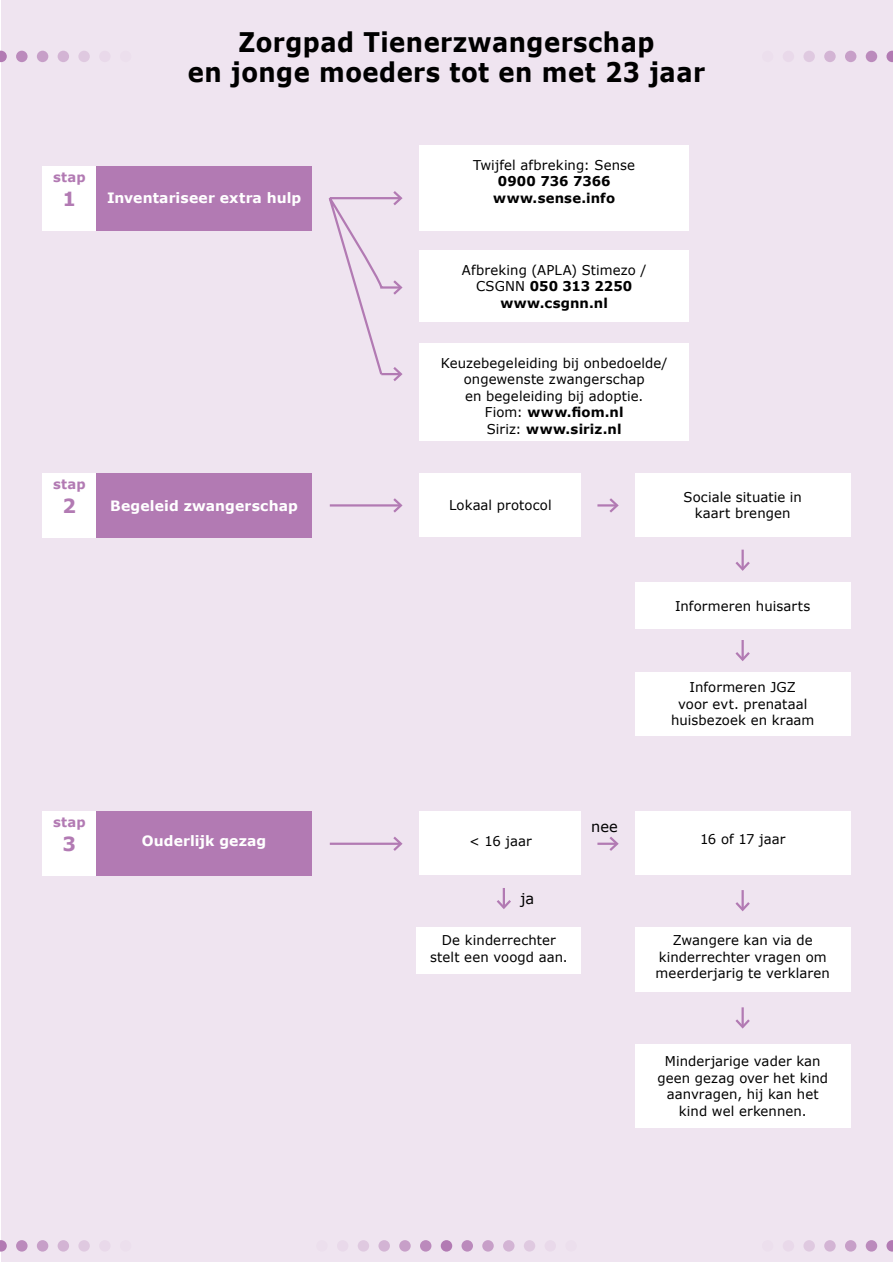
<style>
.page{position:relative;width:893px;height:1263px;background:#fff}
.page>*{position:absolute;margin:0;border:0;box-sizing:border-box;transform-origin:0 0}
.t1{font:700 27px/30px "Verdana";letter-spacing:.02em;color:#000;text-align:center;scale:.9 1}
.t2{font:700 19.5px "Verdana";color:#b27ab3}
.t3{font:14.85px "Verdana";color:#000}
.t4{font:700 14.25px "Verdana";letter-spacing:.005em;color:#fff}
.t5{font:13.5px/16.5px "Verdana";letter-spacing:.005em;color:#000;text-align:center}
.t6{font:700 13.5px/16.5px "Verdana";letter-spacing:.01em;color:#000;text-align:center}
.t7{font:700 13.5px "Verdana";letter-spacing:.02em;color:#b27ab3}
.s1{font-weight:700}
</style>
<div class="page">
<div style="left:1px;top:1px;width:891px;height:1261px;background:#efe4f0"></div>
<div style="left:866px;top:51px;width:11px;height:11px;background:#bb8abc;border-radius:50%"></div>
<div style="left:803px;top:51px;width:12px;height:11px;background:#dfc9e0;border-radius:50%"></div>
<div style="left:762px;top:51px;width:11px;height:11px;background:#ecdfed;border-radius:50%"></div>
<div style="left:845px;top:51px;width:11px;height:11px;background:#c79fc8;border-radius:50%"></div>
<svg style="left:886px;top:51px;width:7px;height:11px"></svg>
<div style="left:824px;top:51px;width:12px;height:11px;background:#d3b4d4;border-radius:50%"></div>
<div style="left:783px;top:51px;width:11px;height:11px;background:#e9d9ea;border-radius:50%"></div>
<div style="left:866px;top:1240px;width:11px;height:11px;background:#bb8abc;border-radius:50%"></div>
<div style="left:803px;top:1240px;width:12px;height:11px;background:#dfc9e0;border-radius:50%"></div>
<div style="left:762px;top:1240px;width:11px;height:11px;background:#ecdfed;border-radius:50%"></div>
<div style="left:845px;top:1240px;width:11px;height:11px;background:#c79fc8;border-radius:50%"></div>
<svg style="left:886px;top:1240px;width:7px;height:11px"></svg>
<div style="left:824px;top:1240px;width:12px;height:11px;background:#d3b4d4;border-radius:50%"></div>
<div style="left:783px;top:1240px;width:11px;height:11px;background:#e9d9ea;border-radius:50%"></div>
<div style="left:58px;top:51px;width:11px;height:11px;background:#d3b4d4;border-radius:50%"></div>
<div style="left:16px;top:51px;width:12px;height:11px;background:#bb8abc;border-radius:50%"></div>
<div style="left:99px;top:51px;width:12px;height:11px;background:#e9d9ea;border-radius:50%"></div>
<svg style="left:0;top:51px;width:7px;height:11px"></svg>
<div style="left:78px;top:51px;width:12px;height:11px;background:#dfc9e0;border-radius:50%"></div>
<div style="left:37px;top:51px;width:11px;height:11px;background:#c79fc8;border-radius:50%"></div>
<div style="left:120px;top:51px;width:11px;height:11px;background:#ecdfed;border-radius:50%"></div>
<div style="left:58px;top:1240px;width:11px;height:11px;background:#d3b4d4;border-radius:50%"></div>
<div style="left:16px;top:1240px;width:12px;height:11px;background:#bb8abc;border-radius:50%"></div>
<div style="left:99px;top:1240px;width:12px;height:11px;background:#e9d9ea;border-radius:50%"></div>
<svg style="left:0;top:1240px;width:7px;height:11px"></svg>
<div style="left:78px;top:1240px;width:12px;height:11px;background:#dfc9e0;border-radius:50%"></div>
<div style="left:37px;top:1240px;width:11px;height:11px;background:#c79fc8;border-radius:50%"></div>
<div style="left:120px;top:1240px;width:11px;height:11px;background:#ecdfed;border-radius:50%"></div>
<div style="left:420px;top:1240px;width:11px;height:11px;background:#bb8abc;border-radius:50%"></div>
<div style="left:358px;top:1240px;width:11px;height:11px;background:#dfc9e0;border-radius:50%"></div>
<div style="left:503px;top:1240px;width:11px;height:11px;background:#d3b4d4;border-radius:50%"></div>
<div style="left:316px;top:1240px;width:12px;height:11px;background:#ecdfed;border-radius:50%"></div>
<div style="left:461px;top:1240px;width:12px;height:11px;background:#bb8abc;border-radius:50%"></div>
<div style="left:399px;top:1240px;width:12px;height:11px;background:#c79fc8;border-radius:50%"></div>
<div style="left:545px;top:1240px;width:11px;height:11px;background:#e9d9ea;border-radius:50%"></div>
<div style="left:441px;top:1240px;width:11px;height:11px;background:#b27ab3;border-radius:50%"></div>
<div style="left:378px;top:1240px;width:12px;height:11px;background:#d3b4d4;border-radius:50%"></div>
<div style="left:524px;top:1240px;width:11px;height:11px;background:#dfc9e0;border-radius:50%"></div>
<div style="left:337px;top:1240px;width:11px;height:11px;background:#e9d9ea;border-radius:50%"></div>
<div style="left:482px;top:1240px;width:12px;height:11px;background:#c79fc8;border-radius:50%"></div>
<div style="left:565px;top:1240px;width:12px;height:11px;background:#ecdfed;border-radius:50%"></div>
<div style="left:96px;top:166px;width:216px;height:64px;background:#b27ab3"></div>
<div style="left:96px;top:473px;width:216px;height:65px;background:#b27ab3"></div>
<div style="left:96px;top:811px;width:216px;height:65px;background:#b27ab3"></div>
<div style="left:43px;top:166px;width:53px;height:64px;background:#fff"></div>
<div style="left:43px;top:473px;width:53px;height:65px;background:#fff"></div>
<div style="left:43px;top:811px;width:53px;height:65px;background:#fff"></div>
<div style="left:420px;top:145px;width:269px;height:85px;background:#fff"></div>
<div style="left:420px;top:473px;width:161px;height:64px;background:#fff"></div>
<div style="left:420px;top:811px;width:161px;height:64px;background:#fff"></div>
<div style="left:635px;top:583px;width:215px;height:46px;background:#fff"></div>
<div style="left:635px;top:927px;width:215px;height:65px;background:#fff"></div>
<div style="left:417px;top:927px;width:164px;height:47px;background:#fff"></div>
<div style="left:635px;top:1044px;width:215px;height:83px;background:#fff"></div>
<div style="left:635px;top:473px;width:215px;height:64px;background:#fff"></div>
<div style="left:635px;top:811px;width:215px;height:64px;background:#fff"></div>
<div style="left:420px;top:250px;width:269px;height:72px;background:#fff"></div>
<div style="left:420px;top:344px;width:269px;height:97px;background:#fff"></div>
<div style="left:635px;top:672px;width:215px;height:64px;background:#fff"></div>
<hr style="left:330px;top:504px;width:71px;height:2px;background:#b27ab3">
<svg style="left:391px;top:498px;width:12px;height:15px"></svg>
<hr style="left:330px;top:843px;width:71px;height:2px;background:#b27ab3">
<svg style="left:391px;top:836px;width:12px;height:15px"></svg>
<svg style="left:328px;top:191px;width:75px;height:190px"></svg>
<hr style="left:597px;top:504px;width:20px;height:2px;background:#b27ab3">
<svg style="left:607px;top:498px;width:12px;height:15px"></svg>
<hr style="left:597px;top:843px;width:20px;height:2px;background:#b27ab3">
<svg style="left:607px;top:837px;width:12px;height:14px"></svg>
<hr style="left:741px;top:550px;width:3px;height:19px;background:#b27ab3">
<svg style="left:735px;top:559px;width:15px;height:12px"></svg>
<hr style="left:741px;top:890px;width:3px;height:20px;background:#b27ab3">
<svg style="left:735px;top:900px;width:15px;height:12px"></svg>
<hr style="left:741px;top:1007px;width:3px;height:20px;background:#b27ab3">
<svg style="left:735px;top:1017px;width:15px;height:12px"></svg>
<hr style="left:741px;top:640px;width:3px;height:20px;background:#b27ab3">
<svg style="left:735px;top:650px;width:15px;height:11px"></svg>
<svg style="left:497px;top:888px;width:14px;height:21px"></svg>
<h1 class="t1" style="left:188px;top:27px;width:576px">Zorgpad Tienerzwangerschap<br>en jonge moeders tot en met 23 jaar</h1>
<p class="t7" style="left:53px;top:168px;width:34px">stap</p>
<h2 class="t2" style="left:63px;top:186px;width:15px">1</h2>
<p class="t4" style="left:107px;top:188px;width:196px">Inventariseer extra hulp</p>
<p class="t7" style="left:53px;top:475px;width:34px">stap</p>
<h2 class="t2" style="left:63px;top:493px;width:15px">2</h2>
<p class="t4" style="left:110px;top:496px;width:189px">Begeleid zwangerschap</p>
<p class="t5" style="left:473px;top:157px;width:163px">Twijfel afbreking: Sense</p>
<p class="t6" style="left:493px;top:173px;width:123px">0900 736 7366 www.sense.info</p>
<p class="t5" style="left:462px;top:262px;width:186px">Afbreking (APLA) Stimezo /<br>CSGNN <span class="s1">050 313 2250 www.csgnn.nl</span></p>
<p class="t5" style="left:441px;top:355px;width:228px">Keuzebegeleiding bij onbedoelde/ ongewenste zwangerschap<br>en begeleiding bij adoptie.<br>Fiom: <span class="s1">www.fiom.nl<br></span>Siriz: <span class="s1">www.siriz.nl</span></p>
<p class="t5" style="left:449px;top:497px;width:104px">Lokaal protocol</p>
<p class="t5" style="left:683px;top:489px;width:120px">Sociale situatie in kaart brengen</p>
<p class="t5" style="left:675px;top:598px;width:137px">Informeren huisarts</p>
<p class="t5" style="left:671px;top:679px;width:145px">Informeren JGZ<br>voor evt. prenataal huisbezoek en kraam</p>
<p class="t7" style="left:53px;top:814px;width:34px">stap</p>
<h2 class="t2" style="left:63px;top:831px;width:15px">3</h2>
<p class="t4" style="left:142px;top:832px;width:126px">Ouderlijk gezag</p>
<p class="t5" style="left:469px;top:833px;width:64px">&lt; 16 jaar</p>
<p class="t3" style="left:520px;top:889px;width:15px">ja</p>
<p class="t5" style="left:430px;top:932px;width:139px">De kinderrechter stelt een voogd aan.</p>
<p class="t3" style="left:591px;top:817px;width:28px">nee</p>
<p class="t5" style="left:700px;top:831px;width:87px">16 of 17 jaar</p>
<p class="t5" style="left:656px;top:932px;width:176px">Zwangere kan via de kinderrechter vragen om meerderjarig te verklaren</p>
<p class="t5" style="left:657px;top:1053px;width:172px">Minderjarige vader kan geen gezag over het kind aanvragen, hij kan het kind wel erkennen.</p>
</div>
